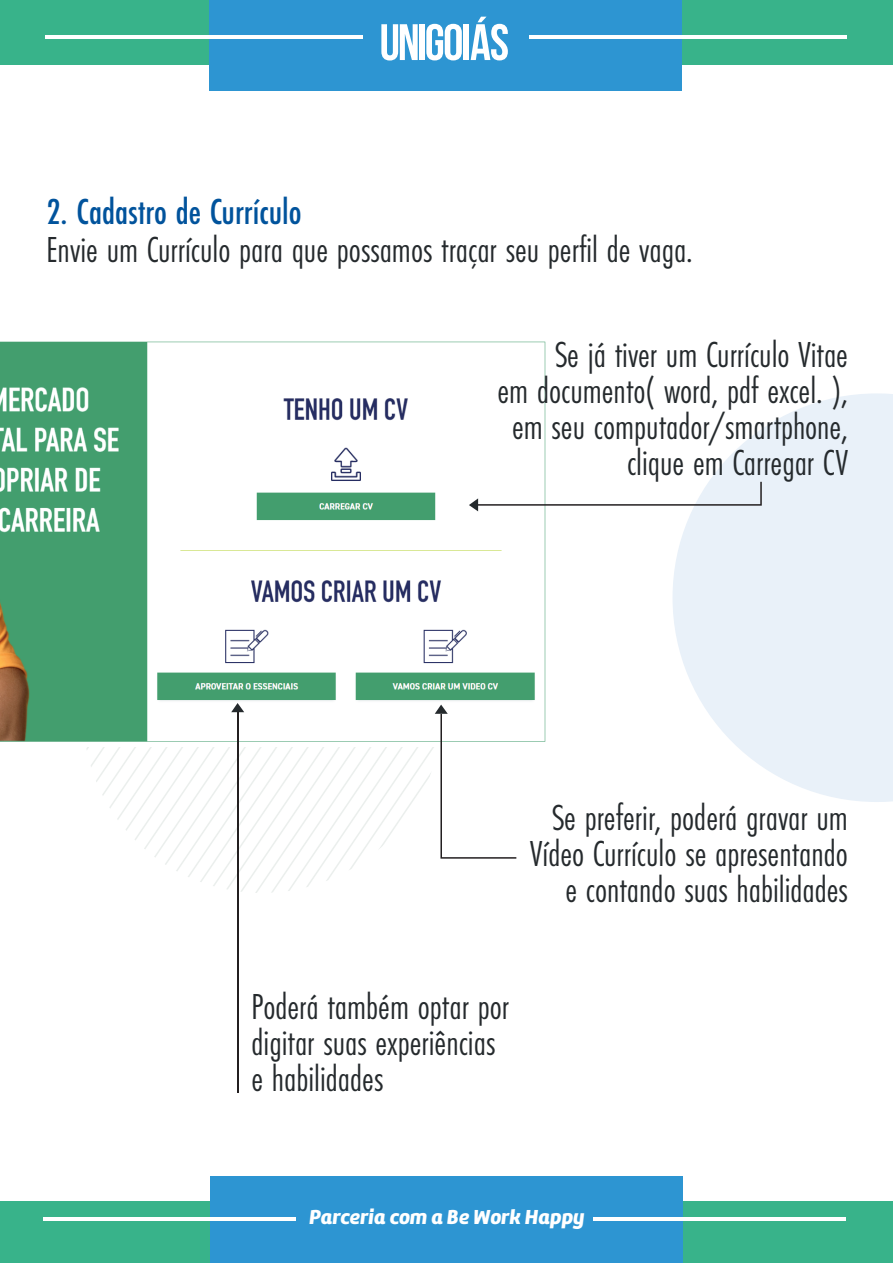
<style>
.page{position:relative;width:893px;height:1263px;background:#fff}
.page>*{position:absolute;margin:0;border:0;box-sizing:border-box;transform-origin:0 0}
.t1{font:37.5px/36px "Futura PT Cond";color:#252a2d;text-align:right}
.t2{font:500 37.5px "Futura PT Cond";color:#01539c}
.t3{font:italic 21px "Amelia Basic Black";color:#fff}
</style>
<div class="page">
<svg style="left:672px;top:393px;width:221px;height:409px;fill:#e9f1f9"></svg>
<img style="left:0;top:341px;width:546px;height:401px">
<svg style="left:469px;top:482px;width:293px;height:29px"></svg>
<hr style="left:237px;top:710px;width:1px;height:383px;background:#231f20">
<svg style="left:83px;top:534px;width:433px;height:359px"></svg>
<div style="left:0;top:0;width:893px;height:65px;background:#38b38a"></div>
<div style="left:209px;top:0;width:473px;height:91px;background:#2d95d2"></div>
<svg style="left:381px;top:24px;width:37px;height:37px"></svg>
<div style="left:419px;top:24px;width:6px;height:36px;background:#fff"></div>
<svg style="left:426px;top:24px;width:36px;height:36px"></svg>
<div style="left:463px;top:24px;width:6px;height:36px;background:#fff"></div>
<svg style="left:471px;top:17px;width:37px;height:43px"></svg>
<hr style="left:46px;top:35px;width:317px;height:3px;background:#fff">
<hr style="left:529px;top:35px;width:318px;height:3px;background:#fff">
<div style="left:0;top:1201px;width:893px;height:62px;background:#38b38a"></div>
<div style="left:210px;top:1176px;width:473px;height:87px;background:#2d95d2"></div>
<hr style="left:593px;top:1218px;width:252px;height:3px;background:#fff">
<hr style="left:44px;top:1218px;width:252px;height:3px;background:#fff">
<p class="t2" style="left:46px;top:190px;width:257px">2. Cadastro de Currículo</p>
<p class="t1" style="left:46px;top:231px;width:648px">Envie um Currículo para que possamos traçar seu perfil de vaga.</p>
<p class="t1" style="left:497px;top:337px;width:352px">Se já tiver um Currículo Vitae<br>em documento( word, pdf excel. ), em seu computador/smartphone, clique em Carregar CV</p>
<p class="t1" style="left:530px;top:799px;width:319px">Se preferir, poderá gravar um<br>Vídeo Currículo se apresentando e contando suas habilidades</p>
<p class="t1" style="left:251px;top:989px;width:259px;text-align:left">Poderá também optar por digitar suas experiências e habilidades</p>
<p class="t3" style="left:310px;top:1201px;width:277px">Parceria com a Be Work Happy</p>
<p class="t3" style="left:309px;top:1204px;width:277px">Parceria com a Be Work Happy</p>
</div>
